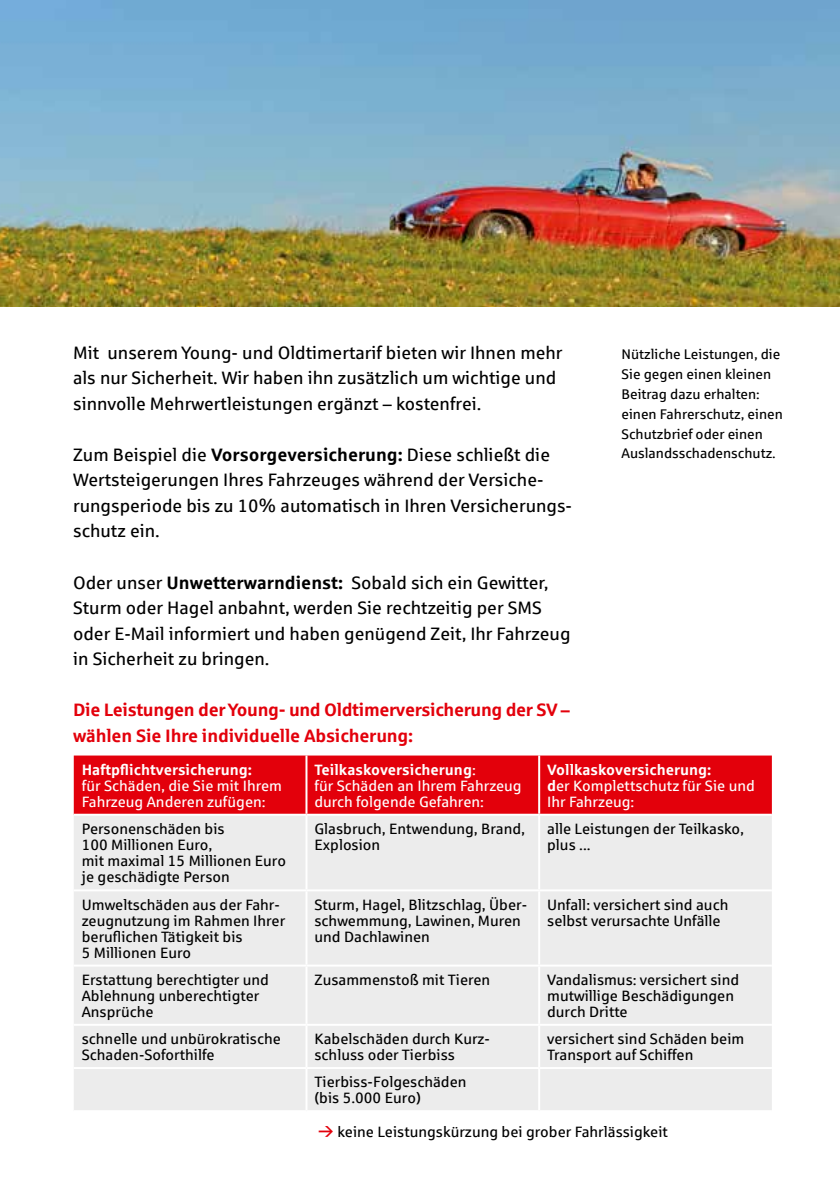
<style>
.page{position:relative;width:840px;height:1191px;background:#fff}
.page>*{position:absolute;margin:0;border:0;box-sizing:border-box;transform-origin:0 0}
.t1{font:18px/25.6px "Sparkasse Rg";color:#000}
.t2{font:700 18px/25.6px "Sparkasse Rg";letter-spacing:-.02em;color:#e3000b}
.t3{font:15px/16px "Sparkasse Rg";color:#000}
.t4{font:15px/16px "Sparkasse Rg";color:#fff}
.t5{font:700 15px "Sparkasse Rg";color:#fff}
.t6{font:14px/19.8px "Sparkasse Rg";color:#000}
.s1{font-weight:700}
</style>
<div class="page">
<img style="left:0;top:0;width:839px;height:306px">
<div style="left:74px;top:755px;width:697px;height:58px;background:#e3000b"></div>
<div style="left:74px;top:816px;width:697px;height:294px;background:#ececec"></div>
<hr style="left:305px;top:755px;width:2px;height:58px;background:#fff">
<hr style="left:538px;top:755px;width:2px;height:58px;background:#fff">
<hr style="left:305px;top:815px;width:2px;height:74px;background:#fff">
<hr style="left:538px;top:815px;width:2px;height:74px;background:#fff">
<hr style="left:74px;top:889px;width:232px;height:2px;background:#fff">
<hr style="left:306px;top:889px;width:233px;height:2px;background:#fff">
<hr style="left:305px;top:891px;width:2px;height:73px;background:#fff">
<hr style="left:539px;top:889px;width:232px;height:2px;background:#fff">
<hr style="left:538px;top:891px;width:2px;height:73px;background:#fff">
<hr style="left:74px;top:964px;width:232px;height:2px;background:#fff">
<hr style="left:306px;top:964px;width:233px;height:2px;background:#fff">
<hr style="left:305px;top:966px;width:2px;height:57px;background:#fff">
<hr style="left:539px;top:964px;width:232px;height:2px;background:#fff">
<hr style="left:538px;top:966px;width:2px;height:57px;background:#fff">
<hr style="left:74px;top:1023px;width:232px;height:2px;background:#fff">
<hr style="left:306px;top:1023px;width:233px;height:2px;background:#fff">
<hr style="left:305px;top:1025px;width:2px;height:42px;background:#fff">
<hr style="left:539px;top:1023px;width:232px;height:2px;background:#fff">
<hr style="left:538px;top:1025px;width:2px;height:42px;background:#fff">
<hr style="left:74px;top:1067px;width:232px;height:2px;background:#fff">
<hr style="left:306px;top:1067px;width:233px;height:2px;background:#fff">
<hr style="left:305px;top:1069px;width:2px;height:41px;background:#fff">
<hr style="left:539px;top:1067px;width:232px;height:2px;background:#fff">
<hr style="left:538px;top:1069px;width:2px;height:41px;background:#fff">
<p class="t1" style="left:73px;top:339px;width:490px">Mit unserem Young- und Oldtimertarif bieten wir Ihnen mehr als nur Sicherheit. Wir haben ihn zusätzlich um wichtige und sinnvolle Mehrwertleistungen ergänzt – kostenfrei.</p>
<p class="t1" style="left:73px;top:441px;width:500px">Zum Beispiel die <span class="s1">Vorsorgeversicherung:</span> Diese schließt die Wertsteigerungen Ihres Fahrzeuges während der Versiche&shy;rungsperiode bis zu 10% automatisch in Ihren Versicherungs&shy;schutz ein.</p>
<p class="t1" style="left:73px;top:569px;width:498px">Oder unser <span class="s1">Unwetterwarndienst:</span> Sobald sich ein Gewitter, Sturm oder Hagel anbahnt, werden Sie rechtzeitig per SMS oder E-Mail informiert und haben genügend Zeit, Ihr Fahrzeug in Sicherheit zu bringen.</p>
<p class="t2" style="left:73px;top:696px;width:498px">Die Leistungen der Young- und Oldtimerversicherung der SV – wählen Sie Ihre individuelle Absicherung:</p>
<p class="t5" style="left:82px;top:760px;width:172px">Haftpflichtversicherung:</p>
<p class="t4" style="left:82px;top:777px;width:201px">für Schäden, die Sie mit Ihrem<br>Fahrzeug Anderen zufügen:</p>
<p class="t6" style="left:621px;top:344px;width:163px">Nützliche Leistungen, die<br>Sie gegen einen kleinen<br>Beitrag dazu erhalten: einen Fahrerschutz, einen<br>Schutzbrief oder einen<br>Auslandsschadenschutz.</p>
<p class="t4" style="left:314px;top:761px;width:209px"><span class="s1">Teilkaskoversicherung</span>:<br>für Schäden an Ihrem Fahrzeug durch folgende Gefahren:</p>
<p class="t4" style="left:547px;top:761px;width:209px"><span class="s1">Vollkaskoversicherung:<br>d</span>er Komplettschutz für Sie und<br>Ihr Fahrzeug:</p>
<p class="t3" style="left:82px;top:820px;width:205px">Personenschäden bis<br>100 Millionen Euro,<br>mit maximal 15 Millionen Euro je geschädigte Person</p>
<p class="t3" style="left:314px;top:820px;width:212px">Glasbruch, Entwendung, Brand,<br>Explosion</p>
<p class="t3" style="left:547px;top:820px;width:198px">alle Leistungen der Teilkasko, plus ...</p>
<p class="t3" style="left:82px;top:896px;width:205px">Umweltschäden aus der Fahr&shy;zeugnutzung im Rahmen Ihrer beruflichen Tätigkeit bis<br>5 Millionen Euro</p>
<p class="t3" style="left:314px;top:896px;width:214px">Sturm, Hagel, Blitzschlag, Über&shy;schwemmung, Lawinen, Muren und Dachlawinen</p>
<p class="t3" style="left:547px;top:896px;width:182px">Unfall: versichert sind auch selbst verursachte Unfälle</p>
<p class="t3" style="left:82px;top:971px;width:188px">Erstattung berechtigter und<br>Ablehnung unberechtigter<br>Ansprüche</p>
<p class="t3" style="left:314px;top:971px;width:177px">Zusammenstoß mit Tieren</p>
<p class="t3" style="left:547px;top:971px;width:193px">Vandalismus: versichert sind mutwillige Beschädigungen durch Dritte</p>
<p class="t3" style="left:82px;top:1030px;width:200px">schnelle und unbürokratische<br>Schaden-Soforthilfe</p>
<p class="t3" style="left:314px;top:1030px;width:177px">Kabelschäden durch Kurz&shy;schluss oder Tierbiss</p>
<p class="t3" style="left:547px;top:1030px;width:199px">versichert sind Schäden beim<br>Transport auf Schiffen</p>
<p class="t3" style="left:314px;top:1073px;width:153px">Tierbiss-Folgeschäden (bis 5.000 Euro)</p>
<p class="t3" style="left:337px;top:1123px;width:332px">keine Leistungskürzung bei grober Fahrlässigkeit</p>
</div>
